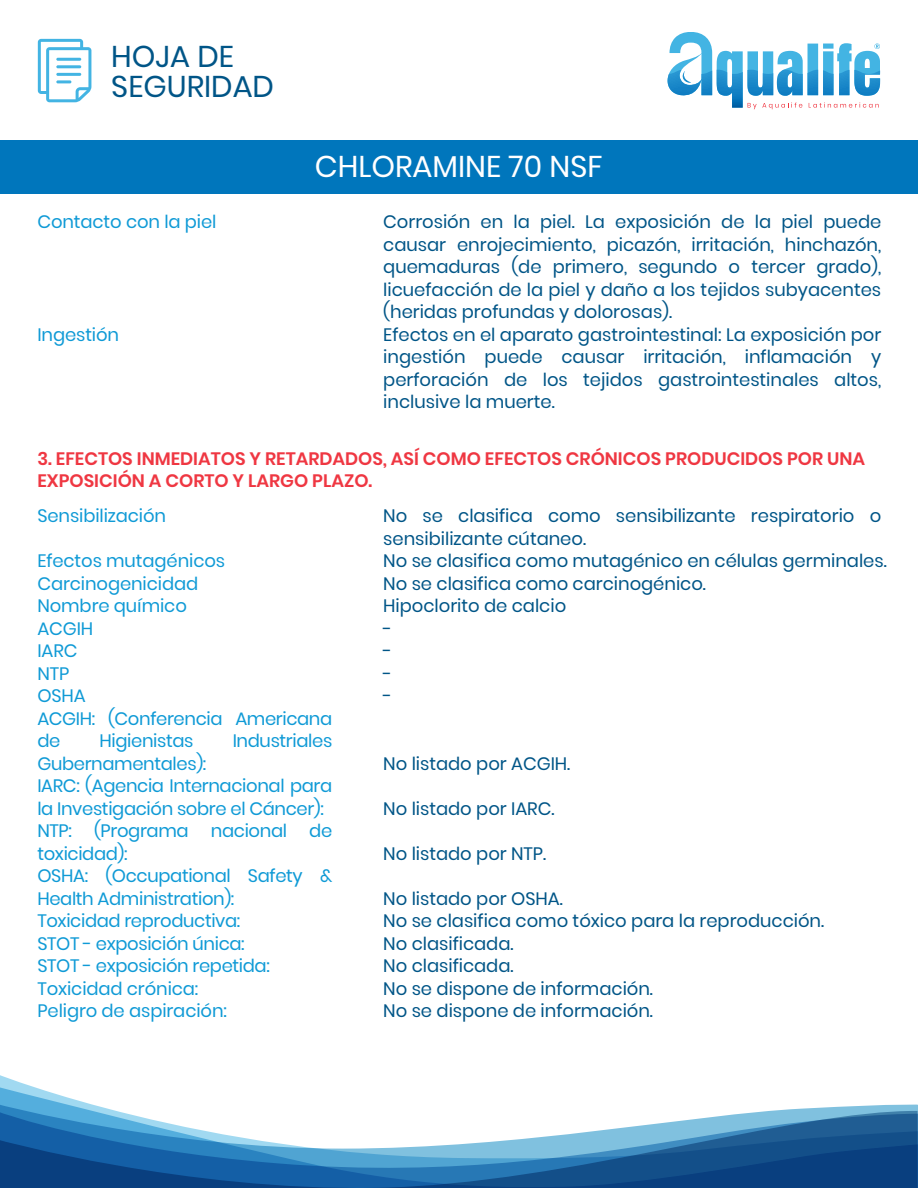
<style>
.page{position:relative;width:918px;height:1188px;background:#fff}
.page>*{position:absolute;margin:0;border:0;box-sizing:border-box;transform-origin:0 0}
.t1{font:30px/30px "Poppins";color:#005587}
.t2{font:30px "Poppins";color:#fff}
.t3{font:18px/22.5px "Poppins";color:#005587}
.t4{font:18px/22.5px "Poppins";letter-spacing:-.02em;color:#0f9ad6}
.t5{font:600 18px/22.5px "Poppins";color:#ef3742}
</style>
<div class="page">
<div style="left:0;top:140px;width:918px;height:54px;background:#0076bc"></div>
<svg style="left:0;top:1087px;width:918px;height:18px"></svg>
<svg style="left:0;top:1105px;width:918px;height:6px"></svg>
<svg style="left:0;top:1111px;width:918px;height:77px"></svg>
<svg style="left:668px;top:32px;width:212px;height:77px"></svg>
<svg style="left:38px;top:39px;width:53px;height:63px"></svg>
<h1 class="t1" style="left:111px;top:41px;width:164px">HOJA DE<br>SEGURIDAD</h1>
<p class="t4" style="left:37px;top:211px;width:181px">Contacto con la piel</p>
<p class="t4" style="left:37px;top:323px;width:83px">Ingestión</p>
<h1 class="t2" style="left:315px;top:149px;width:289px">CHLORAMINE 70 NSF</h1>
<p class="t3" style="left:383px;top:211px;width:500px">Corrosión en la piel. La exposición de la piel puede causar enrojecimiento, picazón, irritación, hinchazón, quemaduras (de primero, segundo o tercer grado), licuefacción de la piel y daño a los tejidos subyacentes (heridas profundas y dolorosas).<br>Efectos en el aparato gastrointestinal: La exposición por ingestión puede causar irritación, inflamación y perforación de los tejidos gastrointestinales altos, inclusive la muerte.</p>
<p class="t5" style="left:37px;top:447px;width:829px">3. EFECTOS INMEDIATOS Y RETARDADOS, ASÍ COMO EFECTOS CRÓNICOS PRODUCIDOS POR UNA<br>EXPOSICIÓN A CORTO Y LARGO PLAZO.</p>
<p class="t4" style="left:37px;top:505px;width:130px">Sensibilización</p>
<p class="t4" style="left:37px;top:550px;width:296px">Efectos mutagénicos<br>Carcinogenicidad<br>Nombre químico<br>ACGIH<br>IARC<br>NTP<br>OSHA<br>ACGIH: (Conferencia Americana de</p>
<p class="t4" style="left:100px;top:730px;width:95px">Higienistas</p>
<p class="t4" style="left:233px;top:730px;width:101px">Industriales</p>
<p class="t4" style="left:37px;top:752px;width:296px">Gubernamentales):<br>IARC: (Agencia Internacional para la Investigación sobre el Cáncer):<br>NTP: (Programa nacional de toxicidad):<br>OSHA: (Occupational Safety &amp;<br>Health Administration):<br>Toxicidad reproductiva:<br>STOT - exposición única:<br>STOT - exposición repetida:<br>Toxicidad crónica:<br>Peligro de aspiración:</p>
<p class="t3" style="left:383px;top:505px;width:505px">No se clasifica como sensibilizante respiratorio o sensibilizante cútaneo.<br>No se clasifica como mutagénico en células germinales.<br>No se clasifica como carcinogénico.<br>Hipoclorito de calcio<br>-<br>-<br>-<br>-</p>
<p class="t3" style="left:383px;top:752px;width:189px">No listado por ACGIH.</p>
<p class="t3" style="left:383px;top:797px;width:173px">No listado por IARC.</p>
<p class="t3" style="left:383px;top:842px;width:165px">No listado por NTP.</p>
<p class="t3" style="left:383px;top:887px;width:442px">No listado por OSHA.<br>No se clasifica como tóxico para la reproducción.<br>No clasificada.<br>No clasificada.<br>No se dispone de información.<br>No se dispone de información.</p>
</div>
